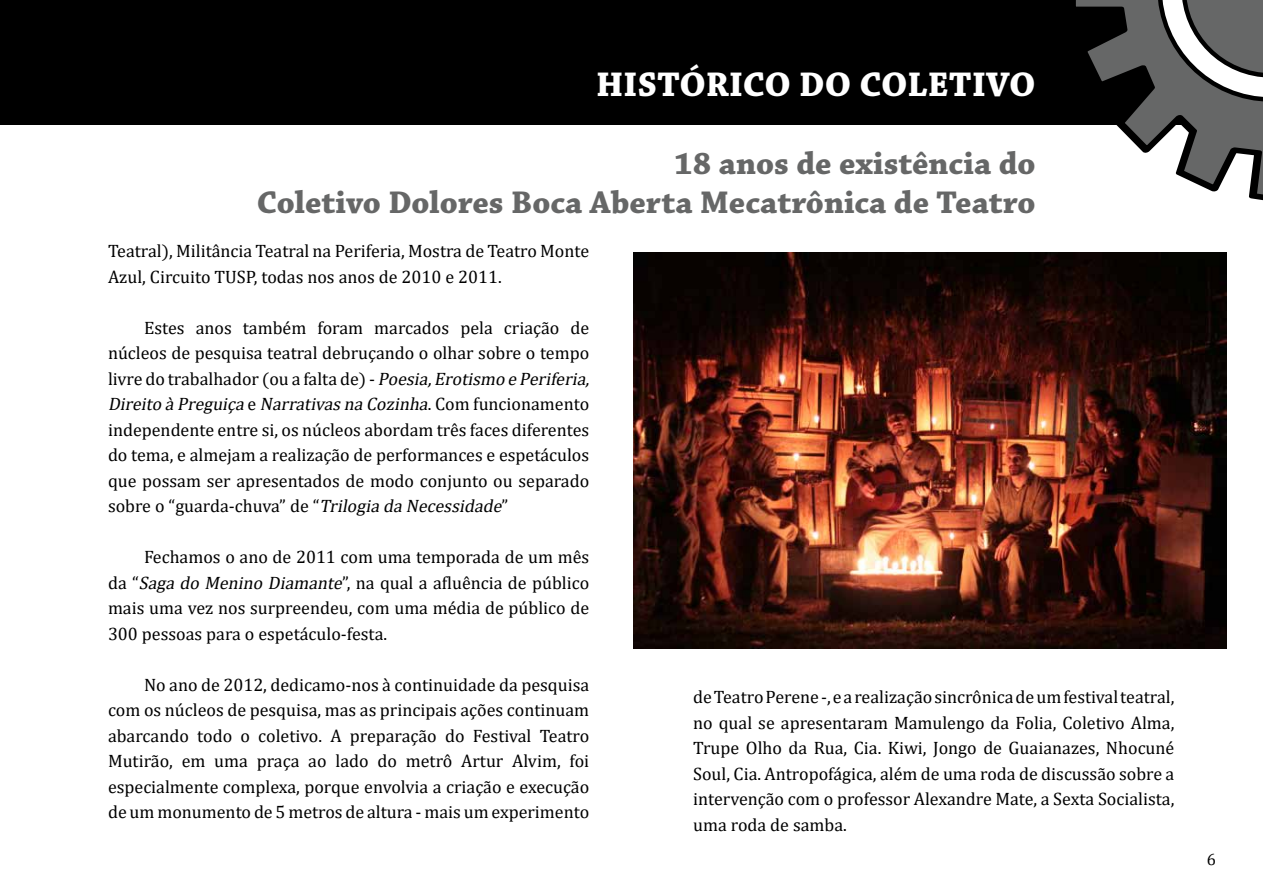
<style>
.page{position:relative;width:1263px;height:893px;background:#fff}
.page>*{position:absolute;margin:0;border:0;box-sizing:border-box;transform-origin:0 0}
.t1{font:700 36px "Chaparral Pro";color:#fff}
.t2{font:700 33px/39px "Chaparral Pro";color:#666767;text-align:right}
.t3{font:18px/25.5px "Cambria Math";color:#000;text-align:justify}
.t4{font:16.5px "Cambria Math";color:#000}
.s1{font-style:italic}
</style>
<div class="page">
<div style="left:0;top:0;width:1263px;height:124px;background:#000"></div>
<svg style="left:1068px;top:0;width:195px;height:201px"></svg>
<img style="left:634px;top:253px;width:592px;height:395px">
<h1 class="t1" style="left:596px;top:63px;width:441px">HISTÓRICO DO COLETIVO</h1>
<h2 class="t2" style="left:257px;top:145px;width:780px">18 anos de existência do<br>Coletivo Dolores Boca Aberta Mecatrônica de Teatro</h2>
<p class="t3" style="left:108px;top:238px;width:483px">Teatral), Militância Teatral na Periferia, Mostra de Teatro Monte<br>Azul, Circuito TUSP, todas nos anos de 2010 e 2011.</p>
<p class="t3" style="left:108px;top:315px;width:500px;text-align:left;text-indent:36px">Estes anos também foram marcados pela criação de núcleos de pesquisa teatral debruçando o olhar sobre o tempo livre do trabalhador (ou a falta de) - <span class="s1">Poesia,ErotismoePeriferia, DireitoàPreguiça</span>e <span class="s1">NarrativasnaCozinha</span>. C o m fu n c i o n a m e n t o independente entre si, os núcleos abordam três faces diferentes do tema, e almejam a realização de performances e espetáculos que possam ser apresentados de modo conjunto ou separado<br>s o b r e o “g u a r d a - c h uva” d e “<span class="s1">TrilogiadaNecessidade</span>”</p>
<p class="t3" style="left:108px;top:544px;width:483px;text-indent:36px">Fechamos o ano de 2011 com uma temporada de um mês da “<span class="s1">SagadoMeninoDiamante</span>”, na qual a afluência de público mais uma vez nos surpreendeu, com uma média de público de 300 pessoas para o espetáculo-festa.</p>
<p class="t3" style="left:108px;top:672px;width:483px;text-indent:36px">No ano de 2012, dedicamo-nos à continuidade da pesquisa com os núcleos de pesquisa, mas as principais ações continuam abarcando todo o coletivo. A preparação do Festival Teatro Mutirão, em uma praça ao lado do metrô Artur Alvim, foi especialmente complexa, porque envolvia a criação e execução de um monumento de 5 metros de altura - mais um experimento</p>
<p class="t3" style="left:693px;top:684px;width:483px">de Teatro Perene -, e a realização sincrônica de um festival teatral, no qual se apresentaram Mamulengo da Folia, Coletivo Alma, Trupe Olho da Rua, Cia. Kiwi, Jongo de Guaianazes, Nhocuné Soul, Cia. Antropofágica, além de uma roda de discussão sobre a intervenção com o professor Alexandre Mate, a Sexta Socialista, uma roda de samba.</p>
<p class="t4" style="left:1207px;top:849px;width:11px">6</p>
</div>
